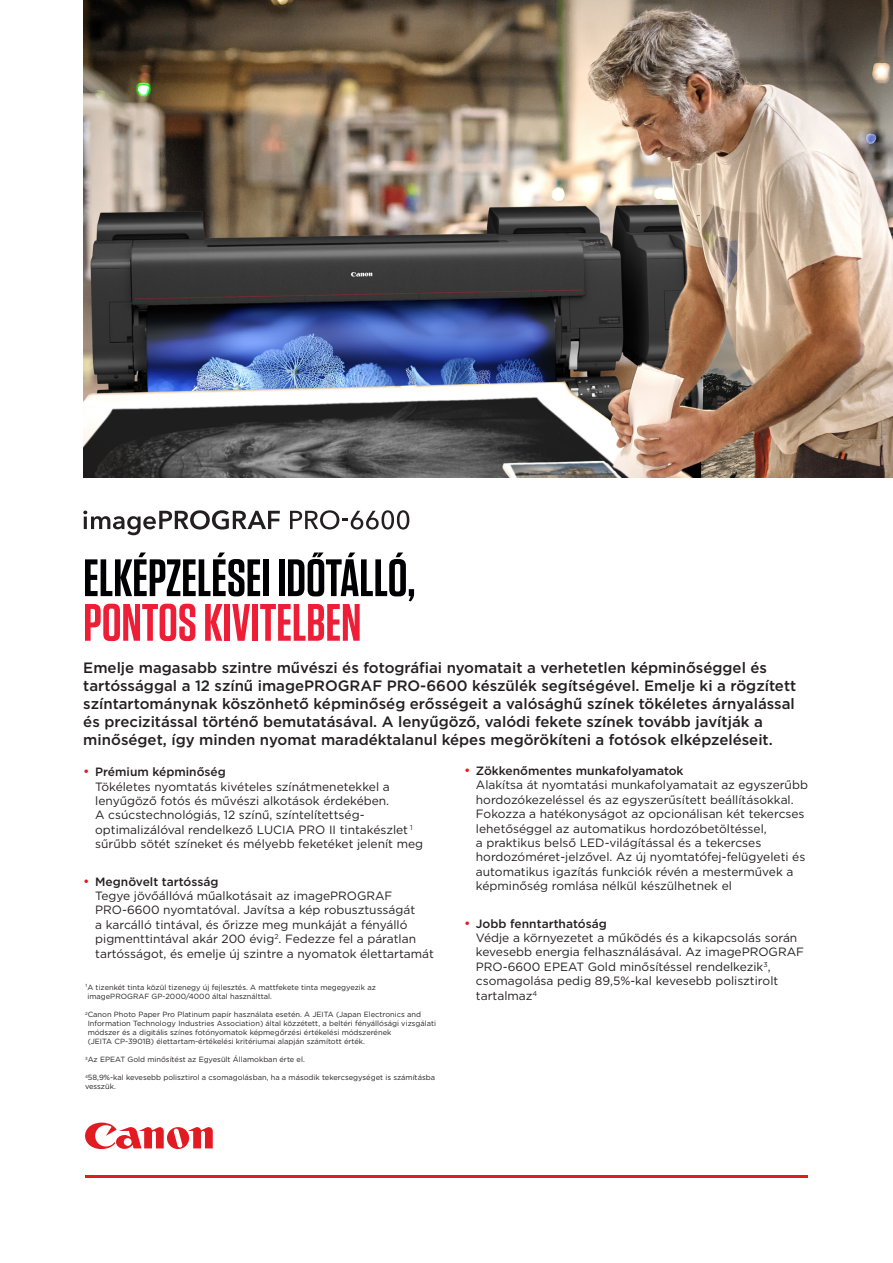
<style>
.page{position:relative;width:893px;height:1263px;background:#fff}
.page>*{position:absolute;margin:0;border:0;box-sizing:border-box;transform-origin:0 0}
.Headline{font:600 52.5px/44.7px "Tungsten";color:#000002}
.t1{font:500 15px/18px "Gotham";color:#231f20}
.BODY_BULLETS{font:12px/14.4px "Gotham";color:#231f20}
.t2{font:7.5px/9px "Gotham";color:#231f20}
.s1{color:#ed1e36}
.s2{font-size:13.5px;color:#e21a21}
.s3{font-weight:500}
</style>
<div class="page">
<svg style="left:85px;top:1122px;width:128px;height:28px"></svg>
<hr style="left:85px;top:1175px;width:723px;height:3px;background:#e21a21">
<img style="left:83px;top:0;width:810px;height:478px">
<svg style="left:83px;top:510px;width:197px;height:25px"></svg>
<svg style="left:290px;top:510px;width:119px;height:19px"></svg>
<p class="Headline" style="left:83px;top:557px;width:334px">ELKÉPZELÉSEI IDŐTÁLLÓ,<br><span class="s1">PONTOS KIVITELBEN</span></p>
<p class="t1" style="left:83px;top:659px;width:714px">Emelje magasabb szintre művészi és fotográfiai nyomatait a verhetetlen képminőséggel és tartóssággal a 12 színű imagePROGRAF PRO-6600 készülék segítségével. Emelje ki a rögzített színtartománynak köszönhető képminőség erősségeit a valósághű színek tökéletes árnyalással és precizitással történő bemutatásával. A lenyűgöző, valódi fekete színek tovább javítják a minőséget, így minden nyomat maradéktalanul képes megörökíteni a fotósok elképzeléseit.</p>
<p class="BODY_BULLETS" style="left:95px;top:764px;width:329px;text-indent:-12px"><span class="s2">•</span> <span class="s3">Prémium képminőség<br></span>Tökéletes nyomtatás kivételes színátmenetekkel a lenyűgöző fotós és művészi alkotások érdekében.<br>A csúcstechnológiás, 12 színű, színtelítettség&shy;optimalizálóval rendelkező LUCIA PRO II tintakészlet <sup>1 </sup>sűrűbb sötét színeket és mélyebb feketéket jelenít meg</p>
<p class="BODY_BULLETS" style="left:95px;top:874px;width:340px;text-indent:-12px"><span class="s2">•</span> <span class="s3">Megnövelt tartósság<br></span>Tegye jövőállóvá műalkotásait az imagePROGRAF PRO-6600 nyomtatóval. Javítsa a kép robusztusságát<br>a karcálló tintával, és őrizze meg munkáját a fényálló pigmenttintával akár 200 évig<sup>2</sup>. Fedezze fel a páratlan tartósságot, és emelje új szintre a nyomatok élettartamát</p>
<p class="BODY_BULLETS" style="left:476px;top:763px;width:334px;text-indent:-12px"><span class="s2">•</span> <span class="s3">Zökkenőmentes munkafolyamatok<br></span>Alakítsa át nyomtatási munkafolyamatait az egyszerűbb hordozókezeléssel és az egyszerűsített beállításokkal.<br>Fokozza a hatékonyságot az opcionálisan két tekercses lehetőséggel az automatikus hordozóbetöltéssel,<br>a praktikus belső LED-világítással és a tekercses hordozóméret-jelzővel. Az új nyomtatófej-felügyeleti és automatikus igazítás funkciók révén a mesterművek a képminőség romlása nélkül készülhetnek el</p>
<p class="BODY_BULLETS" style="left:476px;top:916px;width:330px;text-indent:-12px"><span class="s2">•</span> <span class="s3">Jobb fenntarthatóság<br></span>Védje a környezetet a működés és a kikapcsolás során kevesebb energia felhasználásával. Az imagePROGRAF PRO-6600 EPEAT Gold minősítéssel rendelkezik<sup>3</sup>, csomagolása pedig 89,5%-kal kevesebb polisztirolt tartalmaz<sup>4</sup></p>
<p class="t2" style="left:87px;top:983px;width:290px;text-indent:-2px">¹A tizenkét tinta közül tizenegy új fejlesztés. A mattfekete tinta megegyezik az imagePROGRAF GP-2000/4000 által használttal.</p>
<p class="t2" style="left:88px;top:1010px;width:350px;text-indent:-3px"><sup>2</sup>Canon Photo Paper Pro Platinum papír használata esetén. A JEITA (Japan Electronics and Information Technology Industries Association) által közzétett, a beltéri fényállósági vizsgálati módszer és a digitális színes fotónyomatok képmegőrzési értékelési módszerének<br>(JEITA CP-3901B) élettartam-értékelési kritériumai alapján számított érték.</p>
<p class="t2" style="left:85px;top:1055px;width:221px"><sup>3</sup>Az EPEAT Gold minősítést az Egyesült Államokban érte el.</p>
<p class="t2" style="left:85px;top:1073px;width:351px"><sup>4</sup>58,9%-kal kevesebb polisztirol a csomagolásban, ha a második tekercsegységet is számításba vesszük.</p>
</div>
